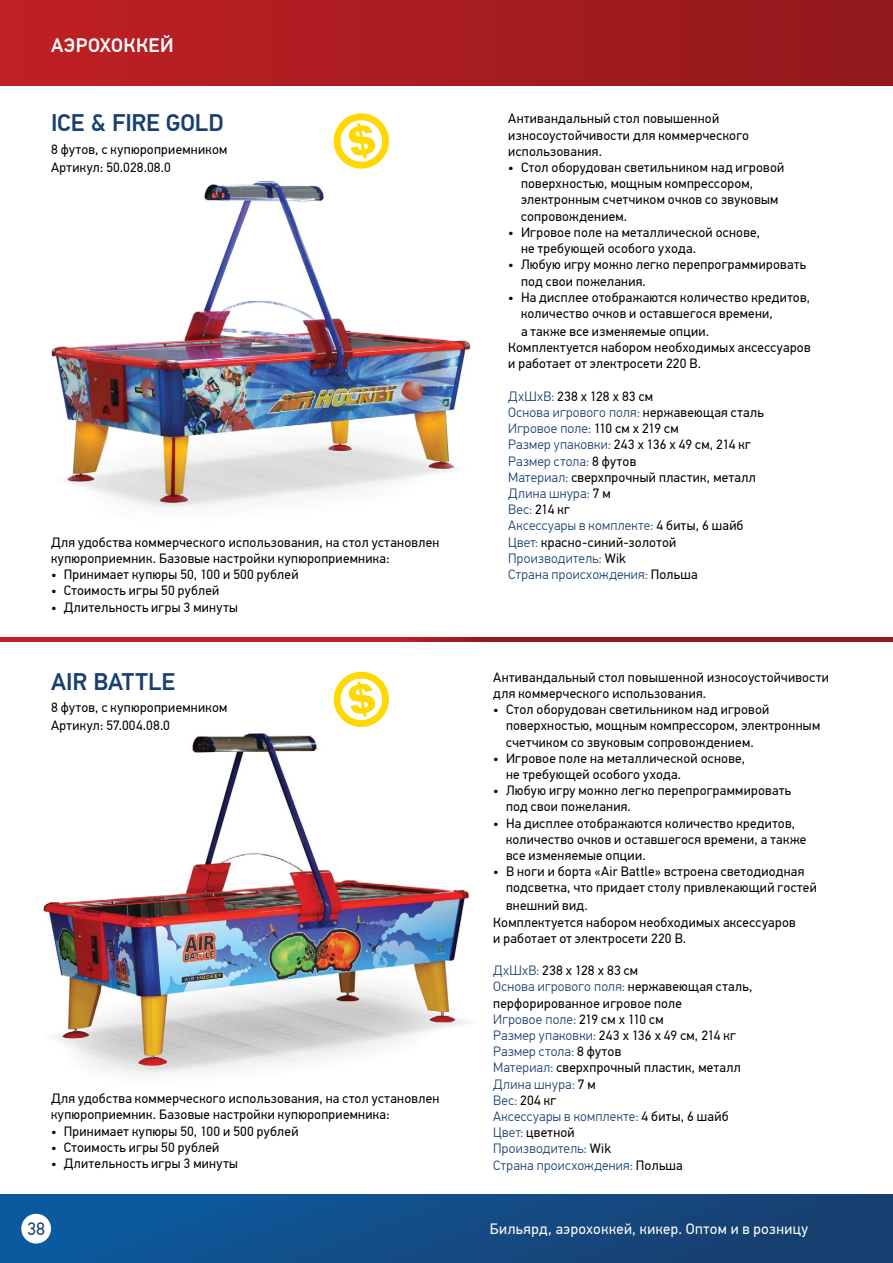
<style>
.page{position:relative;width:893px;height:1263px;background:#fff}
.page>*{position:absolute;margin:0;border:0;box-sizing:border-box;transform-origin:0 0}
.t1{font:500 24px "PF Din Text Pro";letter-spacing:-.005em;color:#173f70}
.t2{font:500 19.5px "PF Din Text Pro";letter-spacing:.025em;color:#fff}
.t3{font:18px "PF Din Text Pro";color:#173f70}
.t4{font:15px "PF Din Text Pro";letter-spacing:.03em;color:#fff}
.t5{font:13.5px/16.2px "PF Din Text Pro";letter-spacing:.02em;color:#000}
.t6{font:300 13.5px/16.2px "PF Din Text Pro";letter-spacing:.015em;color:#173f70}
.s1{font-weight:400;color:#000}
.s2{font-weight:300;color:#173f70}
</style>
<div class="page">
<img style="left:43px;top:733px;width:427px;height:341px">
<img style="left:51px;top:181px;width:420px;height:328px">
<svg style="left:333px;top:113px;width:56px;height:56px"></svg>
<svg style="left:333px;top:671px;width:56px;height:56px"></svg>
<svg style="left:0;top:637px;width:893px;height:4px;background:#a81b1f"></svg>
<div style="left:0;top:1195px;width:893px;height:68px;background:linear-gradient(to right,#0c5ca2,#193d6b)"></div>
<div style="left:0;top:0;width:893px;height:85px;background:linear-gradient(to right,#bf2025,#91181b)"></div>
<hr style="left:892px;top:0;width:1px;height:85px;background:#91181b">
<div style="left:21px;top:1214px;width:30px;height:29px;background:#fff;border-radius:50%"></div>
<h2 class="t2" style="left:51px;top:34px;width:124px">АЭРОХОККЕЙ</h2>
<h1 class="t1" style="left:51px;top:109px;width:174px">ICE &amp; FIRE GOLD</h1>
<p class="t5" style="left:51px;top:140px;width:178px;line-height:18px">8 футов, с купюроприемником<br>Артикул: 50.028.08.0</p>
<p class="t5" style="left:51px;top:534px;width:390px">Для удобства коммерческого использования, на стол установлен купюроприемник. Базовые настройки купюроприемника:</p>
<p class="t5" style="left:51px;top:567px;width:249px">• Принимает купюры 50, 100 и 500 рублей</p>
<p class="t5" style="left:51px;top:583px;width:170px">• Стоимость игры 50 рублей</p>
<p class="t5" style="left:51px;top:599px;width:188px">• Длительность игры 3 минуты</p>
<h1 class="t1" style="left:51px;top:667px;width:125px">AIR BATTLE</h1>
<p class="t5" style="left:51px;top:698px;width:178px;line-height:18px">8 футов, с купюроприемником<br>Артикул: 57.004.08.0</p>
<p class="t5" style="left:51px;top:1091px;width:390px">Для удобства коммерческого использования, на стол установлен купюроприемник. Базовые настройки купюроприемника:</p>
<p class="t5" style="left:51px;top:1123px;width:249px">• Принимает купюры 50, 100 и 500 рублей</p>
<p class="t5" style="left:51px;top:1139px;width:170px">• Стоимость игры 50 рублей</p>
<p class="t5" style="left:51px;top:1155px;width:188px">• Длительность игры 3 минуты</p>
<h3 class="t3" style="left:27px;top:1218px;width:20px">38</h3>
<p class="t5" style="left:508px;top:111px;width:242px">Антивандальный стол повышенной износоустойчивости для коммерческого использования.</p>
<p class="t5" style="left:521px;top:159px;width:265px;text-indent:-13px">• Стол оборудован светильником над игровой поверхностью, мощным компрессором, электронным счетчиком очков со звуковым сопровождением.</p>
<p class="t5" style="left:521px;top:224px;width:241px;text-indent:-13px">• Игровое поле на металлической основе, не требующей особого ухода.</p>
<p class="t5" style="left:521px;top:257px;width:287px;text-indent:-13px">• Любую игру можно легко перепрограммировать под свои пожелания.</p>
<p class="t5" style="left:521px;top:289px;width:291px;text-indent:-13px">• На дисплее отображаются количество кредитов, количество очков и оставшегося времени,</p>
<p class="t5" style="left:508px;top:323px;width:304px;text-indent:13px">а также все изменяемые опции.<br>Комплектуется набором необходимых аксессуаров и работает от электросети 220 В.</p>
<p class="t6" style="left:508px;top:388px;width:257px">ДхШхВ: <span class="s1">238 х 128 х 83 см<br></span>Основа игрового поля: <span class="s1">нержавеющая сталь<br></span>Игровое поле: <span class="s1">110 см х 219 см<br></span>Размер упаковки: <span class="s1">243 х 136 х 49 см, 214 кг<br></span>Размер стола: <span class="s1">8 футов<br></span>Материал: <span class="s1">сверхпрочный пластик, металл<br></span>Длина шнура: <span class="s1">7 м<br></span>Вес: <span class="s1">214 кг<br></span>Аксессуары в комплекте: <span class="s1">4 биты, 6 шайб<br></span>Цвет: <span class="s1">красно-синий-золотой<br></span>Производитель: <span class="s1">Wik<br></span>Страна происхождения: <span class="s1">Польша</span></p>
<p class="t5" style="left:493px;top:669px;width:337px">Антивандальный стол повышенной износоустойчивости для коммерческого использования.</p>
<p class="t5" style="left:506px;top:702px;width:316px;text-indent:-13px">• Стол оборудован светильником над игровой поверхностью, мощным компрессором, электронным счетчиком со звуковым сопровождением.</p>
<p class="t5" style="left:506px;top:750px;width:241px;text-indent:-13px">• Игровое поле на металлической основе, не требующей особого ухода.</p>
<p class="t5" style="left:506px;top:783px;width:287px;text-indent:-13px">• Любую игру можно легко перепрограммировать под свои пожелания.</p>
<p class="t5" style="left:506px;top:815px;width:302px;text-indent:-13px">• На дисплее отображаются количество кредитов, количество очков и оставшегося времени, а также все изменяемые опции.</p>
<p class="t5" style="left:506px;top:864px;width:312px;text-indent:-13px">• В ноги и борта «Air Battle» встроена светодиодная подсветка, что придает столу привлекающий гостей</p>
<p class="t5" style="left:493px;top:898px;width:304px;text-indent:13px">внешний вид.<br>Комплектуется набором необходимых аксессуаров и работает от электросети 220 В.</p>
<p class="t5" style="left:493px;top:963px;width:261px"><span class="s2">ДхШхВ:</span> 238 х 128 х 83 см<br><span class="s2">Основа игрового поля:</span> нержавеющая сталь, перфорированное игровое поле<br><span class="s2">Игровое поле:</span> 219 см х 110 см<br><span class="s2">Размер упаковки:</span> 243 х 136 х 49 см, 214 кг<br><span class="s2">Размер стола:</span> 8 футов<br><span class="s2">Материал:</span> сверхпрочный пластик, металл<br><span class="s2">Длина шнура:</span> 7 м<br><span class="s2">Вес:</span> 204 кг<br><span class="s2">Аксессуары в комплекте:</span> 4 биты, 6 шайб<br><span class="s2">Цвет:</span> цветной<br><span class="s2">Производитель:</span> Wik<br><span class="s2">Страна происхождения:</span> Польша</p>
<p class="t4" style="left:490px;top:1220px;width:320px">Бильярд, аэрохоккей, кикер. Оптом и в розницу</p>
</div>
